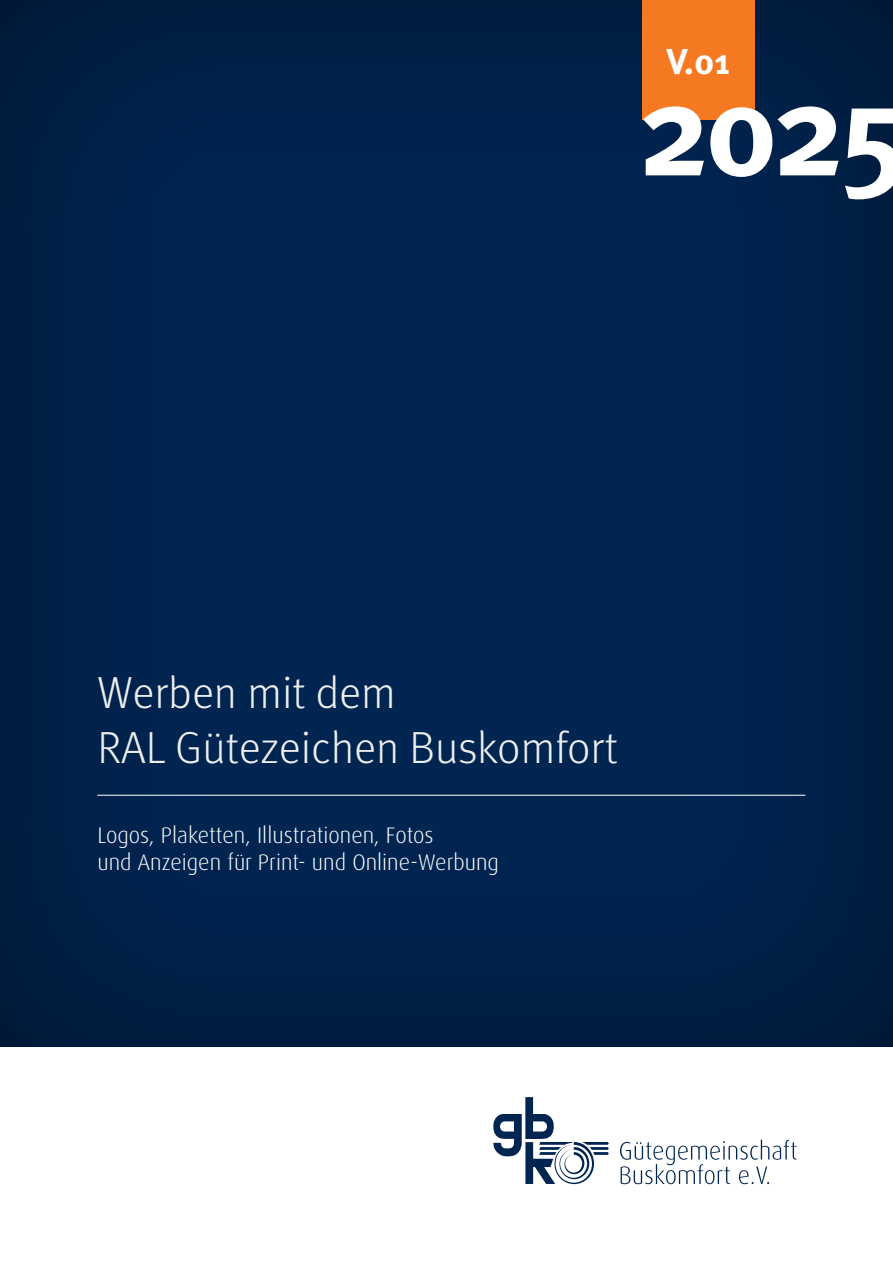
<style>
.page{position:relative;width:893px;height:1263px;background:#fff}
.page>*{position:absolute;margin:0;border:0;box-sizing:border-box;transform-origin:0 0}
.t1{font:700 130.5px "Meta OT";color:#fff}
.t2{font:300 45px/55.5px "Meta OT";color:#eeeeef}
.t3{font:700 36px "Meta OT";color:#fff}
.t4{font:300 22.5px/27px "Dax OT";color:#fff}
</style>
<div class="page">
<div style="left:0;top:0;width:893px;height:1047px;background:linear-gradient(to right,#00224b,#00224c)"></div>
<div style="left:642px;top:0;width:113px;height:119px;background:#f47921"></div>
<svg style="left:493px;top:1097px;width:116px;height:87px"></svg>
<svg style="left:620px;top:1140px;width:176px;height:44px"></svg>
<hr style="left:97px;top:795px;width:708px;height:1px;background:#fff">
<h3 class="t3" style="left:667px;top:42px;width:65px">V.01</h3>
<h1 class="t1" style="left:637px;top:62px;width:271px">2025</h1>
<h2 class="t2" style="left:97px;top:666px;width:522px">Werben mit dem<br>RAL Gütezeichen Buskomfort</h2>
<p class="t4" style="left:97px;top:823px;width:403px">Logos, Plaketten, Illustrationen, Fotos<br>und Anzeigen für Print- und Online-Werbung</p>
</div>
